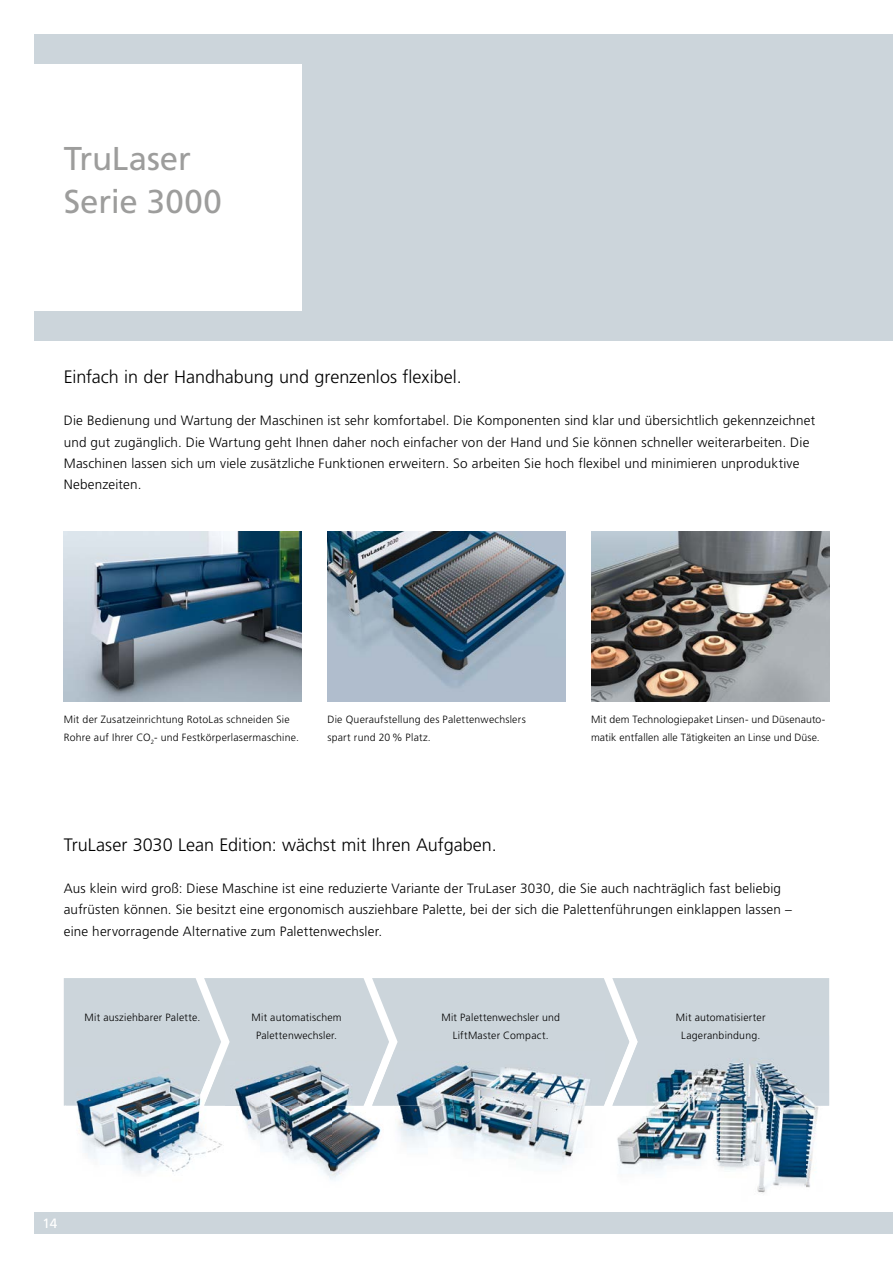
<style>
.page{position:relative;width:893px;height:1263px;background:#fff}
.page>*{position:absolute;margin:0;border:0;box-sizing:border-box;transform-origin:0 0}
.t1{font:33px/42.5px "Frutiger LT Pro";letter-spacing:-.005em;color:#9d9d9c}
.t2{font:300 18px "Frutiger LT Pro";color:#000}
.t3{font:300 13.5px/21.3px "Frutiger LT Pro";letter-spacing:.015em;color:#000}
.t4{font:13.5px "Frutiger LT Pro";color:#fff}
.t5{font:300 10.5px/18px "Frutiger LT Pro";letter-spacing:.02em;color:#000;text-align:center}
</style>
<div class="page">
<div style="left:34px;top:1212px;width:859px;height:21px;background:#ccd5db"></div>
<div style="left:34px;top:34px;width:859px;height:306px;background:#ccd5db"></div>
<img style="left:327px;top:531px;width:239px;height:171px">
<img style="left:591px;top:531px;width:238px;height:171px">
<img style="left:77px;top:1106px;width:95px;height:67px">
<img style="left:172px;top:1106px;width:87px;height:66px">
<img style="left:259px;top:1106px;width:72px;height:47px">
<img style="left:331px;top:1106px;width:50px;height:47px">
<img style="left:225px;top:1153px;width:140px;height:27px">
<img style="left:398px;top:1106px;width:30px;height:41px">
<img style="left:561px;top:1106px;width:24px;height:59px">
<img style="left:428px;top:1106px;width:133px;height:59px">
<svg style="left:64px;top:978px;width:765px;height:128px;background:#c7d1d7"></svg>
<img style="left:390px;top:1050px;width:215px;height:56px">
<img style="left:384px;top:1061px;width:9px;height:45px">
<img style="left:610px;top:1089px;width:45px;height:84px">
<img style="left:805px;top:1035px;width:25px;height:153px">
<img style="left:655px;top:1106px;width:150px;height:87px">
<img style="left:605px;top:1035px;width:7px;height:54px">
<img style="left:612px;top:1035px;width:217px;height:71px">
<img style="left:605px;top:1102px;width:5px;height:4px">
<img style="left:605px;top:1050px;width:5px;height:52px">
<img style="left:64px;top:531px;width:238px;height:171px">
<div style="left:0;top:64px;width:302px;height:246px;background:#fff"></div>
<h1 class="t1" style="left:64px;top:138px;width:159px">TruLaser<br>Serie 3000</h1>
<h2 class="t2" style="left:64px;top:366px;width:399px">Einfach in der Handhabung und grenzenlos flexibel.</h2>
<p class="t3" style="left:64px;top:410px;width:753px">Die Bedienung und Wartung der Maschinen ist sehr komfortabel. Die Komponenten sind klar und übersichtlich gekennzeichnet und gut zugänglich. Die Wartung geht Ihnen daher noch einfacher von der Hand und Sie können schneller weiterarbeiten. Die Maschinen lassen sich um viele zusätzliche Funktionen erweitern. So arbeiten Sie hoch flexibel und minimieren unproduktive Nebenzeiten.</p>
<p class="t5" style="left:64px;top:710px;width:237px;text-align:left">Mit der Zusatzeinrichtung RotoLas schneiden Sie<br>Rohre auf Ihrer CO<sub>2</sub>- und Festkörperlasermaschine.</p>
<p class="t5" style="left:327px;top:710px;width:200px;text-align:left">Die Queraufstellung des Palettenwechslers spart rund 20 % Platz.</p>
<p class="t5" style="left:591px;top:710px;width:236px;text-align:left">Mit dem Technologiepaket Linsen- und Düsen auto&shy;matik entfallen alle Tätigkeiten an Linse und Düse.</p>
<h2 class="t2" style="left:64px;top:834px;width:434px">TruLaser 3030 Lean Edition: wächst mit Ihren Aufgaben.</h2>
<p class="t3" style="left:64px;top:878px;width:729px">Aus klein wird groß: Diese Maschine ist eine reduzierte Variante der TruLaser 3030, die Sie auch nachträglich fast beliebig aufrüsten können. Sie besitzt eine ergonomisch ausziehbare Palette, bei der sich die Palettenführungen einklappen lassen – eine hervorragende Alternative zum Palettenwechsler.</p>
<p class="t5" style="left:85px;top:1008px;width:117px">Mit ausziehbarer Palette.</p>
<p class="t5" style="left:251px;top:1008px;width:92px">Mit automatischem<br>Palettenwechsler.</p>
<p class="t4" style="left:43px;top:1215px;width:16px">14</p>
<p class="t5" style="left:441px;top:1008px;width:120px">Mit Palettenwechsler und<br>LiftMaster Compact.</p>
<p class="t5" style="left:676px;top:1008px;width:91px">Mit automatisierter<br>Lageranbindung.</p>
</div>
